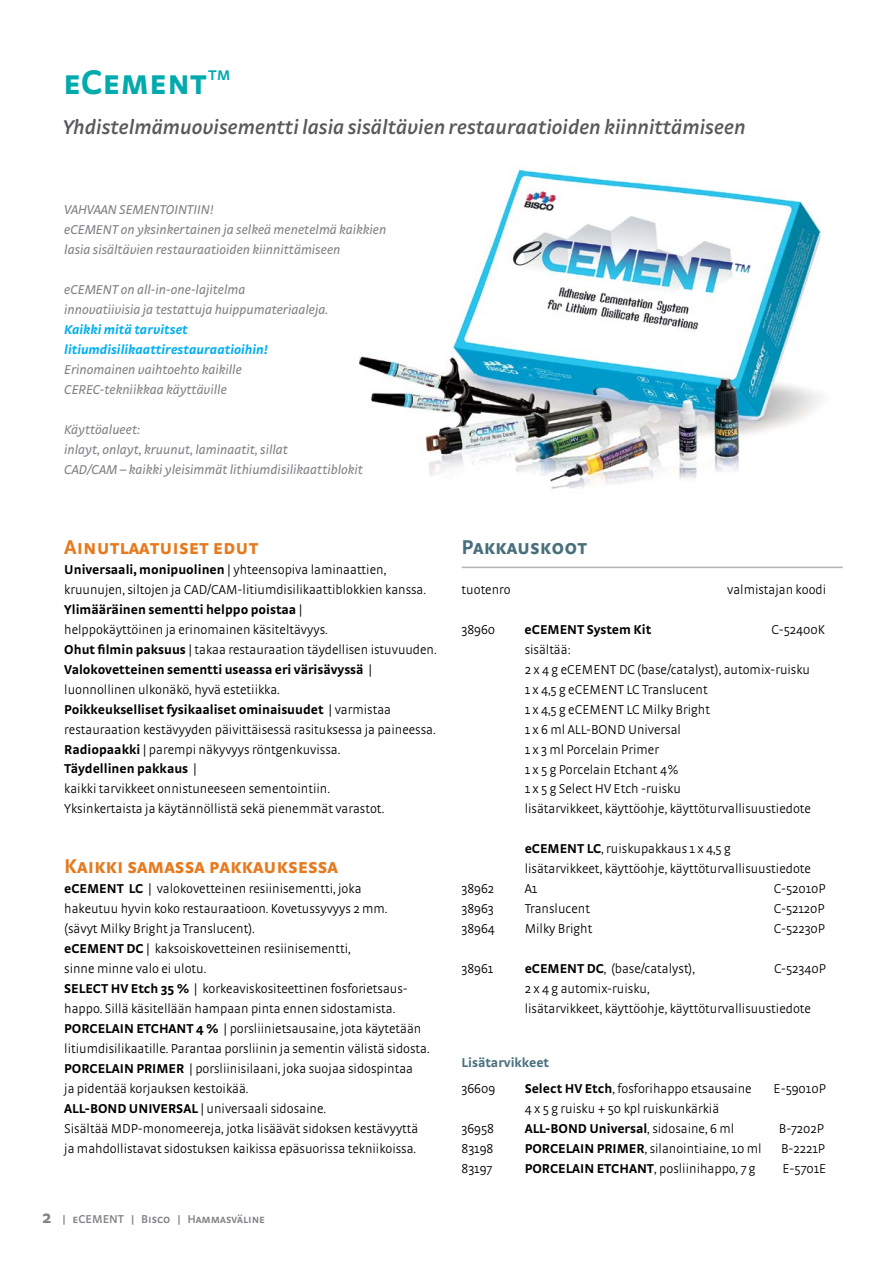
<style>
.page{position:relative;width:893px;height:1263px;background:#fff}
.page>*{position:absolute;margin:0;border:0;box-sizing:border-box;transform-origin:0 0}
.t1{font:700 36px "Strada SC";color:#00aaad}
.t2{font:italic 600 21px "Strada";color:#58595b}
.t3{font:700 21px "Strada SC";color:#e67a1e}
.t4{font:700 21px "Strada SC";color:#476f7c}
.t5{font:300 13.5px/20px "Strada";color:#000}
.t6{font:italic 13.5px/20px "Strada";color:#808285}
.t7{font:italic 700 13.5px/20px "Strada";color:#00aeef}
.t8{font:700 13.5px "Strada";color:#000}
.t9{font:700 13.5px "Strada";color:#476f7c}
.t10{font:600 12px "Strada SC";color:#808285}
.s1{font-weight:700}
.s2{font-family:"Strada";font-weight:700;font-size:18px}
.s3{font-weight:300}
</style>
<div class="page">
<img style="left:359px;top:166px;width:463px;height:323px">
<hr style="left:462px;top:567px;width:381px;height:1px;background:#b1b4b6">
<h1 class="t1" style="left:63px;top:60px;width:169px">eCement<sup>™</sup></h1>
<h2 class="t2" style="left:63px;top:115px;width:684px">Yhdistelmämuovisementti lasia sisältävien restauraatioiden kiinnittämiseen</h2>
<p class="t6" style="left:64px;top:199px;width:324px">VAHVAAN SEMENTOINTIIN!<br>eCEMENT on yksinkertainen ja selkeä menetelmä kaikkien lasia sisältävien restauraatioiden kiinnittämiseen</p>
<p class="t6" style="left:64px;top:279px;width:265px">eCEMENT on all-in-one-lajitelma<br>innovatiivisia ja testattuja huippumateriaaleja.</p>
<p class="t7" style="left:64px;top:319px;width:205px">Kaikki mitä tarvitset litiumdisilikaattirestauraatioihin!</p>
<p class="t6" style="left:64px;top:359px;width:179px">Erinomainen vaihtoehto kaikille<br>CEREC-tekniikkaa käyttäville</p>
<p class="t6" style="left:64px;top:419px;width:300px">Käyttöalueet:<br>inlayt, onlayt, kruunut, laminaatit, sillat<br>CAD/CAM – kaikki yleisimmät lithiumdisilikaattiblokit</p>
<h2 class="t3" style="left:64px;top:534px;width:196px">Ainutlaatuiset edut</h2>
<p class="t5" style="left:64px;top:559px;width:374px"><span class="s1">Universaali, monipuolinen</span> | yhteensopiva laminaattien, kruunujen, siltojen ja CAD/CAM-litiumdisilikaattiblokkien kanssa.<br><span class="s1">Ylimääräinen sementti helppo poistaa</span> |<br>helppokäyttöinen ja erinomainen käsiteltävyys.<br><span class="s1">Ohut filmin paksuus</span> | takaa restauraation täydellisen istuvuuden.<br><span class="s1">Valokovetteinen sementti useassa eri värisävyssä</span> | luonnollinen ulkonäkö, hyvä estetiikka.<br><span class="s1">Poikkeukselliset fysikaaliset ominaisuudet</span> | varmistaa restauraation kestävyyden päivittäisessä rasituksessa ja paineessa.<br><span class="s1">Radiopaakki</span> | parempi näkyvyys röntgenkuvissa.<br><span class="s1">Täydellinen pakkaus</span> |<br>kaikki tarvikkeet onnistuneeseen sementointiin.<br>Yksinkertaista ja käytännöllistä sekä pienemmät varastot.</p>
<h2 class="t3" style="left:64px;top:854px;width:275px">Kaikki samassa pakkauksessa</h2>
<p class="t5" style="left:64px;top:879px;width:367px"><span class="s1">eCEMENT LC</span> | valokovetteinen resiinisementti, joka<br>hakeutuu hyvin koko restauraatioon. Kovetussyvyys 2 mm.<br>(sävyt Milky Bright ja Translucent).<br><span class="s1">eCEMENT DC</span> | kaksoiskovetteinen resiinisementti,<br>sinne minne valo ei ulotu.<br><span class="s1">SELECT HV Etch 35 %</span> | korkeaviskositeettinen fosforietsaus&shy;happo. Sillä käsitellään hampaan pinta ennen sidostamista.<br><span class="s1">PORCELAIN ETCHANT 4 %</span> | porsliinietsausaine, jota käytetään litiumdisilikaatille. Parantaa porsliinin ja sementin välistä sidosta.<br><span class="s1">PORCELAIN PRIMER</span> | porsliinisilaani, joka suojaa sidospintaa<br>ja pidentää korjauksen kestoikää.<br><span class="s1">ALL-BOND UNIVERSAL</span> | universaali sidosaine.<br>Sisältää MDP-monomeereja, jotka lisäävät sidoksen kestävyyttä ja mahdollistavat sidostuksen kaikissa epäsuorissa tekniikoissa.</p>
<p class="t10" style="left:42px;top:1212px;width:224px"><span class="s2">2</span> | eCEMENT | Bisco | Hammasväline</p>
<h2 class="t4" style="left:462px;top:534px;width:127px">Pakkauskoot</h2>
<p class="t5" style="left:462px;top:579px;width:51px">tuotenro</p>
<p class="t5" style="left:727px;top:579px;width:100px">valmistajan koodi</p>
<p class="t5" style="left:462px;top:619px;width:35px">38960</p>
<p class="t8" style="left:525px;top:621px;width:128px">eCEMENT System Kit</p>
<p class="t5" style="left:771px;top:619px;width:55px">C-52400K</p>
<p class="t5" style="left:525px;top:639px;width:288px">sisältää:<br>2 x 4 g eCEMENT DC (base/catalyst), automix-ruisku<br>1 x 4,5 g eCEMENT LC Translucent<br>1 x 4,5 g eCEMENT LC Milky Bright<br>1 x 6 ml ALL-BOND Universal<br>1 x 3 ml Porcelain Primer<br>1 x 5 g Porcelain Etchant 4%<br>1 x 5 g Select HV Etch -ruisku<br>lisätarvikkeet, käyttöohje, käyttöturvallisuustiedote</p>
<p class="t5" style="left:525px;top:839px;width:288px"><span class="s1">eCEMENT LC</span>, ruiskupakkaus 1 x 4,5 g lisätarvikkeet, käyttöohje, käyttöturvallisuustiedote</p>
<p class="t5" style="left:462px;top:879px;width:34px">38962</p>
<p class="t5" style="left:525px;top:879px;width:14px">A1</p>
<p class="t5" style="left:774px;top:879px;width:53px">C-52010P</p>
<p class="t5" style="left:462px;top:899px;width:34px">38963</p>
<p class="t5" style="left:525px;top:899px;width:67px">Translucent</p>
<p class="t5" style="left:774px;top:899px;width:52px">C-52120P</p>
<p class="t5" style="left:462px;top:919px;width:35px">38964</p>
<p class="t5" style="left:525px;top:919px;width:69px">Milky Bright</p>
<p class="t5" style="left:774px;top:919px;width:53px">C-52230P</p>
<p class="t5" style="left:462px;top:959px;width:33px">38961</p>
<p class="t5" style="left:525px;top:959px;width:172px"><span class="s1">eCEMENT DC</span>, (base/catalyst),</p>
<p class="t5" style="left:774px;top:959px;width:54px">C-52340P</p>
<p class="t5" style="left:525px;top:979px;width:288px">2 x 4 g automix-ruisku,<br>lisätarvikkeet, käyttöohje, käyttöturvallisuustiedote</p>
<p class="t9" style="left:462px;top:1055px;width:89px">Lisätarvikkeet</p>
<p class="t5" style="left:462px;top:1079px;width:35px">36609</p>
<p class="t5" style="left:525px;top:1079px;width:229px"><span class="s1">Select HV Etch</span>, fosforihappo etsausaine</p>
<p class="t5" style="left:774px;top:1079px;width:54px">E-59010P</p>
<p class="t5" style="left:525px;top:1099px;width:196px">4 x 5 g ruisku + 50 kpl ruiskunkärkiä</p>
<p class="t5" style="left:462px;top:1119px;width:34px">36958</p>
<p class="t8" style="left:525px;top:1120px;width:211px">ALL-BOND Universal<span class="s3">, sidosaine, 6 ml</span></p>
<p class="t5" style="left:779px;top:1119px;width:47px">B-7202P</p>
<p class="t5" style="left:462px;top:1138px;width:33px">83198</p>
<p class="t5" style="left:525px;top:1138px;width:238px"><span class="s1">PORCELAIN PRIMER</span>, silanointiaine, 10 ml</p>
<p class="t5" style="left:781px;top:1138px;width:46px">B-2221P</p>
<p class="t5" style="left:462px;top:1158px;width:32px">83197</p>
<p class="t5" style="left:525px;top:1158px;width:233px"><span class="s1">PORCELAIN ETCHANT</span>, posliinihappo, 7 g</p>
<p class="t5" style="left:782px;top:1158px;width:45px">E-5701E</p>
</div>
